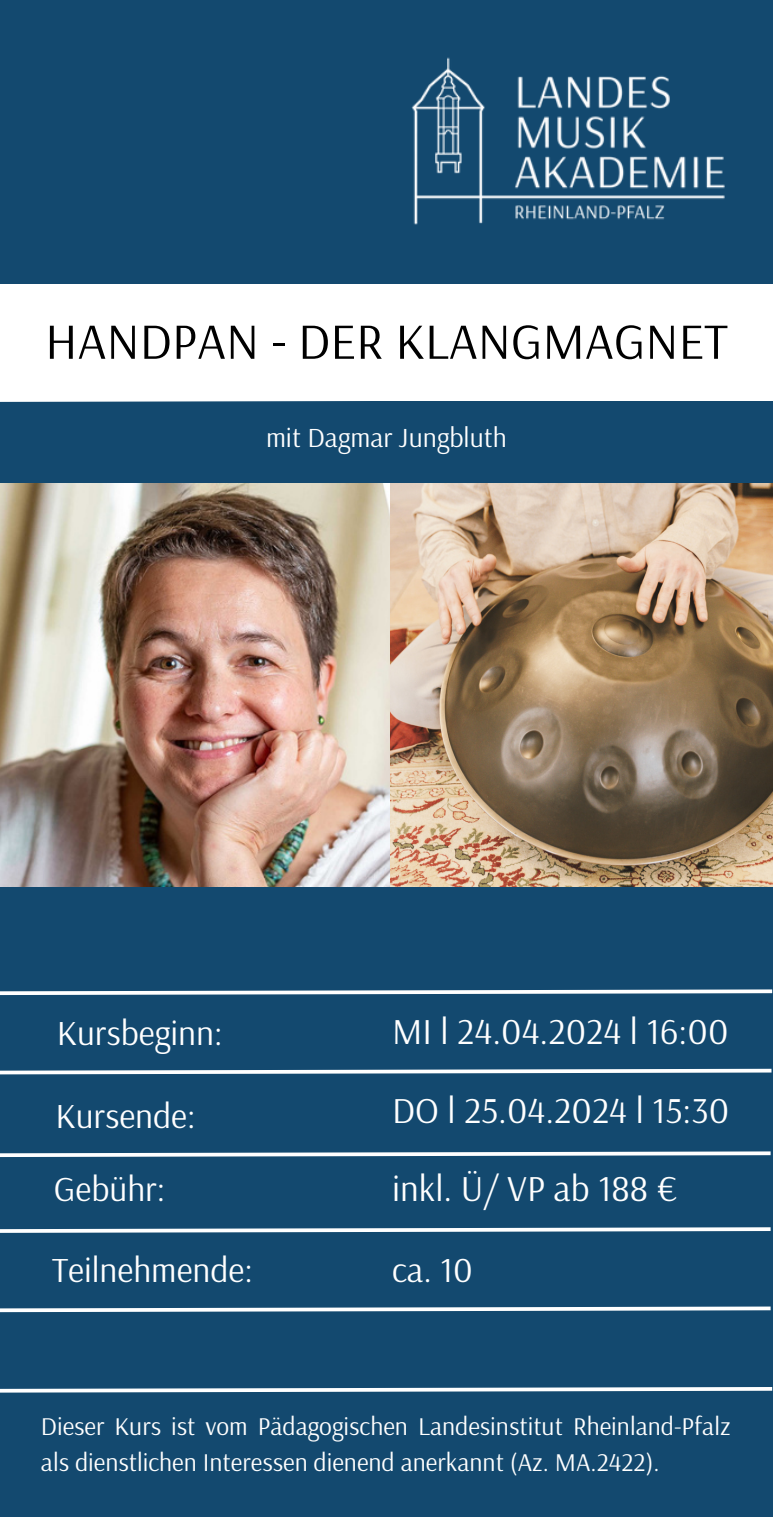
<style>
.page{position:relative;width:773px;height:1517px;background:#fff}
.page>*{position:absolute;margin:0;border:0;box-sizing:border-box;transform-origin:0 0}
.t1{font:51px "Arsenal";color:#000}
.t2{font:36.25px "Arsenal";color:#fff}
.t3{font:35px "Arsenal";color:#fff}
.t4{font:27.5px "Arsenal";color:#fff}
.t5{font:25.5px/35.5px "Arsenal";color:#fff}
</style>
<div class="page">
<div style="left:0;top:0;width:772px;height:1517px;background:#13496f"></div>
<svg style="left:0;top:401px;width:355px;height:1px"></svg>
<svg style="left:0;top:989px;width:772px;height:7px"></svg>
<svg style="left:0;top:1068px;width:772px;height:7px"></svg>
<svg style="left:0;top:1151px;width:771px;height:7px"></svg>
<svg style="left:0;top:1227px;width:771px;height:6px"></svg>
<svg style="left:0;top:1306px;width:771px;height:7px"></svg>
<svg style="left:0;top:1387px;width:772px;height:6px"></svg>
<img style="left:0;top:484px;width:390px;height:403px">
<img style="left:390px;top:484px;width:382px;height:403px">
<div style="left:0;top:284px;width:772px;height:117px;background:#fff"></div>
<img style="left:411px;top:57px;width:314px;height:168px">
<p class="t1" style="left:45px;top:308px;width:684px">HANDPAN - DER KLANGMAGNET</p>
<p class="t4" style="left:266px;top:419px;width:242px">mit Dagmar Jungbluth</p>
<p class="t3" style="left:57px;top:1010px;width:167px">Kursbeginn:</p>
<p class="t2" style="left:392px;top:1007px;width:338px">MI l 24.04.2024 l 16:00</p>
<p class="t3" style="left:55px;top:1093px;width:142px">Kursende:</p>
<p class="t2" style="left:392px;top:1087px;width:338px">DO l 25.04.2024 l 15:30</p>
<p class="t3" style="left:54px;top:1166px;width:113px">Gebühr:</p>
<p class="t2" style="left:392px;top:1165px;width:286px">inkl. Ü/ VP ab 188 €</p>
<p class="t3" style="left:52px;top:1247px;width:202px">Teilnehmende:</p>
<p class="t3" style="left:392px;top:1247px;width:82px">ca. 10</p>
<p class="t5" style="left:41px;top:1408px;width:691px">Dieser Kurs ist vom Pädagogischen Landesinstitut Rheinland-Pfalz als dienstlichen Interessen dienend anerkannt (Az. MA.2422).</p>
</div>
